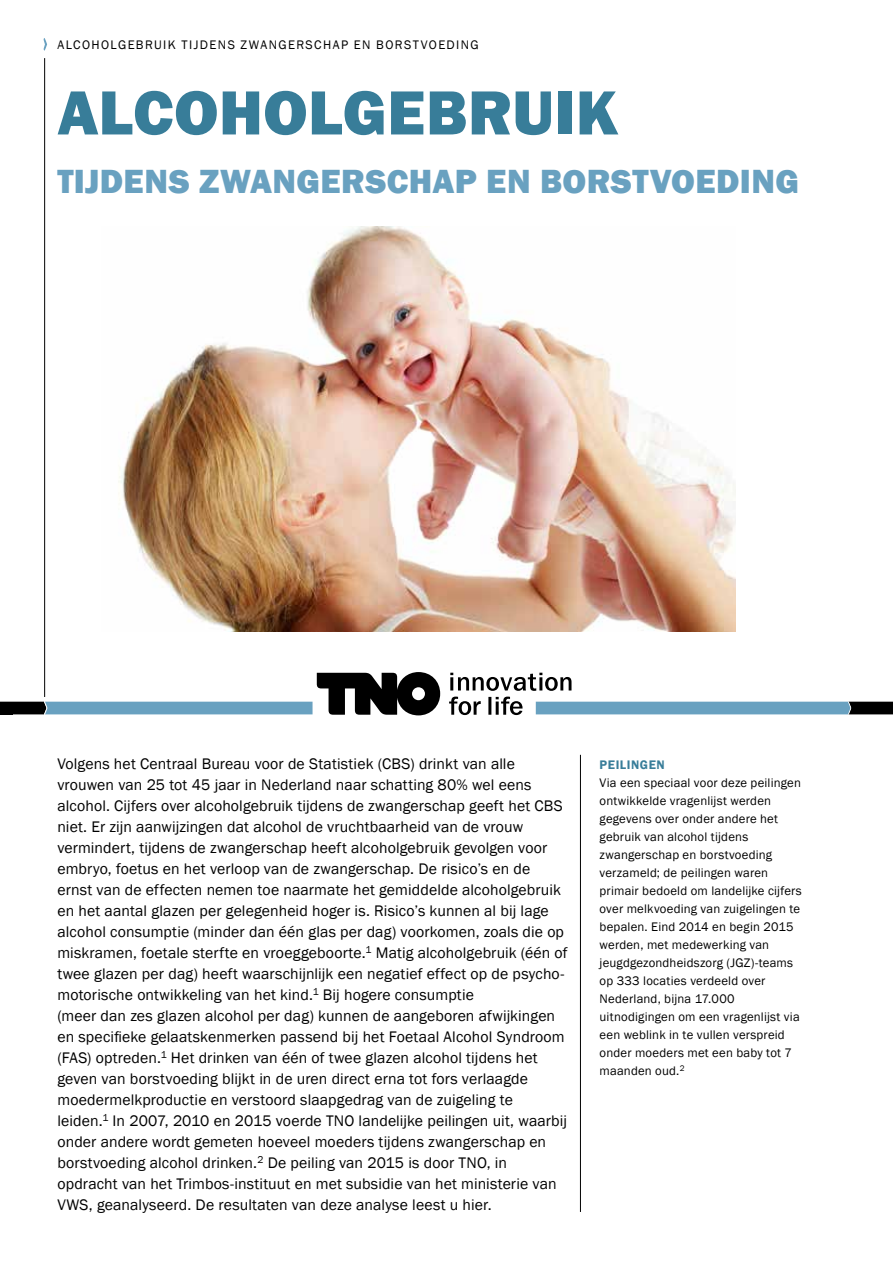
<style>
.page{position:relative;width:893px;height:1263px;background:#fff}
.page>*{position:absolute;margin:0;border:0;box-sizing:border-box;transform-origin:0 0}
.t1{font:800 64.5px "Franklin Gothic";letter-spacing:.005em;color:#387d99}
.t2{font:800 34.5px "Franklin Gothic";letter-spacing:.01em;color:#69a1c0}
.t3{font:15.75px/21px "Franklin Gothic";letter-spacing:.005em;color:#000}
.t4{font:12.75px/18px "Franklin Gothic";letter-spacing:.015em;color:#000}
.t5{font:12.75px "Franklin Gothic";letter-spacing:.11em;color:#000}
.t6{font:600 12.75px "Franklin Gothic";letter-spacing:.045em;color:#387d99}
</style>
<div class="page">
<hr style="left:44px;top:58px;width:1px;height:639px;background:#000">
<hr style="left:580px;top:755px;width:1px;height:457px;background:#000">
<img style="left:118px;top:226px;width:618px;height:405px">
<svg style="left:43px;top:38px;width:4px;height:13px"></svg>
<svg style="left:0;top:663px;width:893px;height:53px"></svg>
<p class="t5" style="left:57px;top:37px;width:423px">ALCOHOLGEBRUIK TIJDENS ZWANGERSCHAP EN BORSTVOEDING</p>
<h1 class="t1" style="left:57px;top:71px;width:562px">ALCOHOLGEBRUIK</h1>
<h2 class="t2" style="left:57px;top:159px;width:743px">TIJDENS ZWANGERSCHAP EN BORSTVOEDING</h2>
<p class="t3" style="left:57px;top:753px;width:512px">Volgens het Centraal Bureau voor de Statistiek (CBS) drinkt van alle vrouwen van 25 tot 45 jaar in Nederland naar schatting 80% wel eens alcohol. Cijfers over alcoholgebruik tijdens de zwangerschap geeft het CBS niet. Er zijn aanwijzingen dat alcohol de vruchtbaarheid van de vrouw vermindert, tijdens de zwangerschap heeft alcoholgebruik gevolgen voor embryo, foetus en het verloop van de zwangerschap. De risico’s en de ernst van de effecten nemen toe naarmate het gemiddelde alcoholgebruik en het aantal glazen per gelegenheid hoger is. Risico’s kunnen al bij lage alcohol consumptie (minder dan één glas per dag) voorkomen, zoals die op miskramen, foetale sterfte en vroeggeboorte.<sup>1</sup> Matig alcoholgebruik (één of twee glazen per dag) heeft waarschijnlijk een negatief effect op de psycho&shy;motorische ontwikkeling van het kind.<sup>1</sup> Bij hogere consumptie<br>(meer dan zes glazen alcohol per dag) kunnen de aangeboren afwijkingen en specifieke gelaatskenmerken passend bij het Foetaal Alcohol Syndroom (FAS) optreden.<sup>1</sup> Het drinken van één of twee glazen alcohol tijdens het geven van borstvoeding blijkt in de uren direct erna tot fors verlaagde moedermelkproductie en verstoord slaapgedrag van de zuigeling te leiden.<sup>1</sup> In 2007, 2010 en 2015 voerde TNO landelijke peilingen uit, waarbij onder andere wordt gemeten hoeveel moeders tijdens zwangerschap en borstvoeding alcohol drinken.<sup>2</sup> De peiling van 2015 is door TNO, in opdracht van het Trimbos-instituut en met subsidie van het ministerie van VWS, geanalyseerd. De resultaten van deze analyse leest u hier.</p>
<p class="t6" style="left:600px;top:757px;width:67px">PEILINGEN</p>
<p class="t4" style="left:600px;top:774px;width:204px">Via een speciaal voor deze peilingen ontwikkelde vragenlijst werden gegevens over onder andere het gebruik van alcohol tijdens zwangerschap en borstvoeding verzameld; de peilingen waren primair bedoeld om landelijke cijfers over melkvoeding van zuigelingen te bepalen. Eind 2014 en begin 2015 werden, met medewerking van jeugdgezondheidszorg (JGZ)-teams op 333 locaties verdeeld over<br>Nederland, bijna 17.000 uitnodigingen om een vragenlijst via een weblink in te vullen verspreid onder moeders met een baby tot 7 maanden oud.<sup>2</sup></p>
</div>
